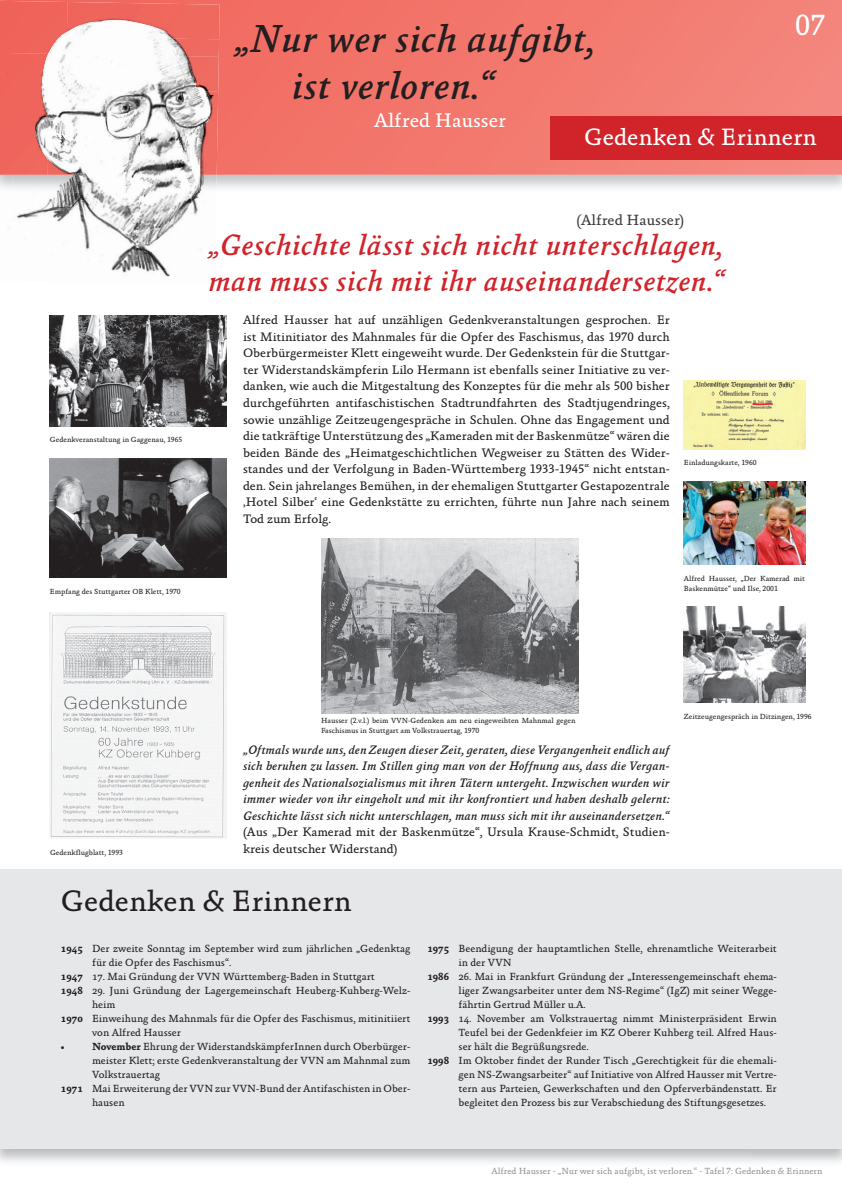
<style>
.page{position:relative;width:842px;height:1191px;background:#fff}
.page>*{position:absolute;margin:0;border:0;box-sizing:border-box;transform-origin:0 0}
.t1{font:italic 500 39.55px/47.5px "Absara";color:#231f20}
.t2{font:italic 500 30px/36px "Absara";color:#d1232a}
.t3{font:30px "Absara TF";color:#231f20}
.t4{font:29.65px "Absara TF";color:#fff}
.t5{font:24px "Absara TF";color:#fff}
.t6{font:20px "Absara TF";color:#fff}
.t7{font:15px "Absara TF";color:#3e3e3f}
.t8{font:12.5px/16.5px "Absara TF";color:#231f20;text-align:justify}
.t9{font:italic 500 12.5px/16.5px "Absara";color:#231f20;text-align:justify}
.t10{font:12.5px/16.5px "Absara";color:#231f20}
.t11{font:10.5px "Absara";color:#231f20}
.t12{font:700 10.5px "Absara";color:#231f20}
.t13{font:9px "Absara TF";color:#939598}
.t14{font:7.5px/10px "Absara TF";color:#231f20}
.s1{font-weight:700}
</style>
<div class="page">
<svg style="left:0;top:0;width:842px;height:175px;background:#f2786e"></svg>
<img style="left:41px;top:193px;width:25px;height:16px">
<img style="left:66px;top:193px;width:2px;height:14px">
<img style="left:13px;top:175px;width:55px;height:18px">
<div style="left:0;top:1px;width:68px;height:52px;background:#ef635a"></div>
<div style="left:67px;top:2px;width:153px;height:37px;background:#ef685e"></div>
<img style="left:177px;top:38px;width:42px;height:18px">
<div style="left:0;top:53px;width:48px;height:122px;background:#ef655c"></div>
<img style="left:194px;top:56px;width:25px;height:36px">
<img style="left:210px;top:91px;width:8px;height:84px">
<img style="left:48px;top:163px;width:4px;height:12px">
<img style="left:53px;top:20px;width:89px;height:84px">
<img style="left:138px;top:24px;width:39px;height:219px">
<img style="left:36px;top:43px;width:18px;height:120px">
<img style="left:173px;top:42px;width:21px;height:201px">
<img style="left:191px;top:76px;width:19px;height:149px">
<img style="left:52px;top:104px;width:89px;height:71px">
<img style="left:68px;top:173px;width:71px;height:87px">
<img style="left:51px;top:207px;width:18px;height:33px">
<img style="left:16px;top:209px;width:35px;height:10px">
<img style="left:137px;top:243px;width:33px;height:34px">
<img style="left:111px;top:260px;width:27px;height:17px">
<div style="left:0;top:935px;width:842px;height:213px;background:#e6e7e9"></div>
<div style="left:0;top:869px;width:842px;height:265px;background:#e6e7e9"></div>
<div style="left:550px;top:117px;width:292px;height:43px;background:#d1232a"></div>
<img style="left:684px;top:607px;width:121px;height:95px">
<img style="left:50px;top:315px;width:176px;height:111px">
<img style="left:684px;top:381px;width:122px;height:68px">
<img style="left:50px;top:613px;width:176px;height:225px">
<img style="left:50px;top:458px;width:176px;height:120px">
<img style="left:684px;top:482px;width:121px;height:82px">
<img style="left:321px;top:538px;width:258px;height:175px">
<h1 class="t1" style="left:291px;top:15px;width:305px;text-indent:-57px">„Nur wer sich aufgibt, ist verloren.“</h1>
<h3 class="t4" style="left:795px;top:8px;width:32px">07</h3>
<h3 class="t6" style="left:374px;top:109px;width:133px">Alfred Hausser</h3>
<h3 class="t5" style="left:584px;top:123px;width:234px">Gedenken &amp; Erinnern</h3>
<h3 class="t7" style="left:576px;top:211px;width:110px">(Alfred Hausser)</h3>
<p class="t14" style="left:50px;top:435px;width:134px">Gedenkveranstaltung in Gaggenau, 1965</p>
<p class="t14" style="left:50px;top:586px;width:132px">Empfang des Stuttgarter OB Klett, 1970</p>
<h2 class="t2" style="left:208px;top:227px;width:519px">„Geschichte lässt sich nicht unterschlagen, man muss sich mit ihr auseinandersetzen.“</h2>
<p class="t8" style="left:243px;top:312px;width:428px">Alfred Hausser hat auf unzähligen Gedenkveranstaltungen gesprochen. Er ist Mitinitiator des Mahnmales für die Opfer des Faschismus, das 1970 durch Oberbürgermeister Klett eingeweiht wurde. Der Gedenkstein für die Stuttgar&shy;ter Widerstandskämpferin Lilo Hermann ist ebenfalls seiner Initiative zu ver&shy;danken, wie auch die Mitgestaltung des Konzeptes für die mehr als 500 bisher durchgeführten antifaschistischen Stadtrundfahrten des Stadtjugendringes, sowie unzählige Zeitzeugengespräche in Schulen. Ohne das Engagement und die tatkräftige Unterstützung des „Kameraden mit der Baskenmütze“ wären die beiden Bände des „Heimatgeschichtlichen Wegweiser zu Stätten des Wider&shy;standes und der Verfolgung in Baden-Württemberg 1933-1945“ nicht entstan&shy;den. Sein jahrelanges Bemühen, in der ehemaligen Stuttgarter Gestapozentrale ‚Hotel Silber‘ eine Gedenkstätte zu errichten, führte nun Jahre nach seinem Tod zum Erfolg.</p>
<p class="t14" style="left:684px;top:458px;width:74px">Einladungskarte, 1960</p>
<p class="t14" style="left:684px;top:573px;width:123px">Alfred Hausser, „Der Kamerad mit<br>Baskenmütze“ und Ilse, 2001</p>
<p class="t14" style="left:50px;top:847px;width:74px">Gedenkflugblatt, 1993</p>
<p class="t14" style="left:321px;top:715px;width:256px">Hausser (2.v.l.) beim VVN-Gedenken am neu eingeweihten Mahnmal gegen<br>Faschismus in Stuttgart am Volkstrauertag, 1970</p>
<p class="t9" style="left:243px;top:741px;width:428px">„Oftmals wurde uns, den Zeugen dieser Zeit, geraten, diese Vergangenheit endlich auf sich beruhen zu lassen. Im Stillen ging man von der Hoffnung aus, dass die Vergan&shy;genheit des Nationalsozialismus mit ihren Tätern untergeht. Inzwischen wurden wir immer wieder von ihr eingeholt und mit ihr konfrontiert und haben deshalb gelernt:<br>Geschichte lässt sich nicht unterschlagen, man muss sich mit ihr auseinandersetzen.“</p>
<p class="t10" style="left:243px;top:824px;width:428px">(Aus „Der Kamerad mit der Baskenmütze“, Ursula Krause-Schmidt, Studien&shy;kreis deutscher Widerstand)</p>
<p class="t14" style="left:684px;top:711px;width:129px">Zeitzeugengespräch in Ditzingen, 1996</p>
<h2 class="t3" style="left:61px;top:883px;width:292px">Gedenken &amp; Erinnern</h2>
<p class="t11" style="left:61px;top:942px;width:351px"><span class="s1">1945</span> Der zweite Sonntag im September wird zum jährlichen „Gedenktag</p>
<p class="t11" style="left:92px;top:956px;width:141px">für die Opfer des Faschismus“.</p>
<p class="t11" style="left:61px;top:970px;width:315px"><span class="s1">1947</span> 17. Mai Gründung der VVN Württemberg-Baden in Stuttgart</p>
<p class="t11" style="left:61px;top:984px;width:351px"><span class="s1">1948</span> 29. Juni Gründung der Lagergemeinschaft Heuberg-Kuhberg-Welz-</p>
<p class="t11" style="left:92px;top:998px;width:25px">heim</p>
<p class="t11" style="left:61px;top:1012px;width:351px"><span class="s1">1970</span> Einweihung des Mahnmals für die Opfer des Faschismus, mitinitiiert</p>
<p class="t11" style="left:92px;top:1026px;width:90px">von Alfred Hausser</p>
<p class="t12" style="left:61px;top:1040px;width:5px">•</p>
<p class="t11" style="left:92px;top:1040px;width:320px"><span class="s1">November</span> Ehrung der WiderstandskämpferInnen durch Oberbürger-</p>
<p class="t11" style="left:92px;top:1054px;width:320px">meister Klett; erste Gedenkveranstaltung der VVN am Mahnmal zum</p>
<p class="t11" style="left:92px;top:1068px;width:69px">Volkstrauertag</p>
<p class="t11" style="left:61px;top:1082px;width:351px"><span class="s1">1971</span> Mai Erweiterung der VVN zur VVN-Bund der Antifaschisten in Ober-</p>
<p class="t11" style="left:92px;top:1096px;width:34px">hausen</p>
<p class="t11" style="left:427px;top:942px;width:351px"><span class="s1">1975</span> Beendigung der hauptamtlichen Stelle, ehrenamtliche Weiterarbeit</p>
<p class="t11" style="left:459px;top:956px;width:55px">in der VVN</p>
<p class="t11" style="left:427px;top:970px;width:351px"><span class="s1">1986</span> 26. Mai in Frankfurt Gründung der „Interessengemeinschaft ehema-</p>
<p class="t11" style="left:459px;top:984px;width:320px">liger Zwangsarbeiter unter dem NS-Regime“ (IgZ) mit seiner Wegge-</p>
<p class="t11" style="left:459px;top:998px;width:129px">fährtin Gertrud Müller u.A.</p>
<p class="t11" style="left:427px;top:1012px;width:351px"><span class="s1">1993</span> 14. November am Volkstrauertag nimmt Ministerpräsident Erwin</p>
<p class="t11" style="left:459px;top:1026px;width:320px">Teufel bei der Gedenkfeier im KZ Oberer Kuhberg teil. Alfred Haus-</p>
<p class="t11" style="left:459px;top:1040px;width:132px">ser hält die Begrüßungsrede.</p>
<p class="t11" style="left:427px;top:1054px;width:351px"><span class="s1">1998</span> Im Oktober findet der Runder Tisch „Gerechtigkeit für die ehemali-</p>
<p class="t11" style="left:459px;top:1068px;width:320px">gen NS-Zwangsarbeiter“ auf Initiative von Alfred Hausser mit Vertre-</p>
<p class="t11" style="left:459px;top:1082px;width:320px">tern aus Parteien, Gewerkschaften und den Opferverbändenstatt. Er</p>
<p class="t11" style="left:459px;top:1096px;width:309px">begleitet den Prozess bis zur Verabschiedung des Stiftungsgesetzes.</p>
<p class="t13" style="left:491px;top:1165px;width:333px">Alfred Hausser - „Nur wer sich aufgibt, ist verloren.“ - Tafel 7: Gedenken &amp; Erinnern</p>
</div>
